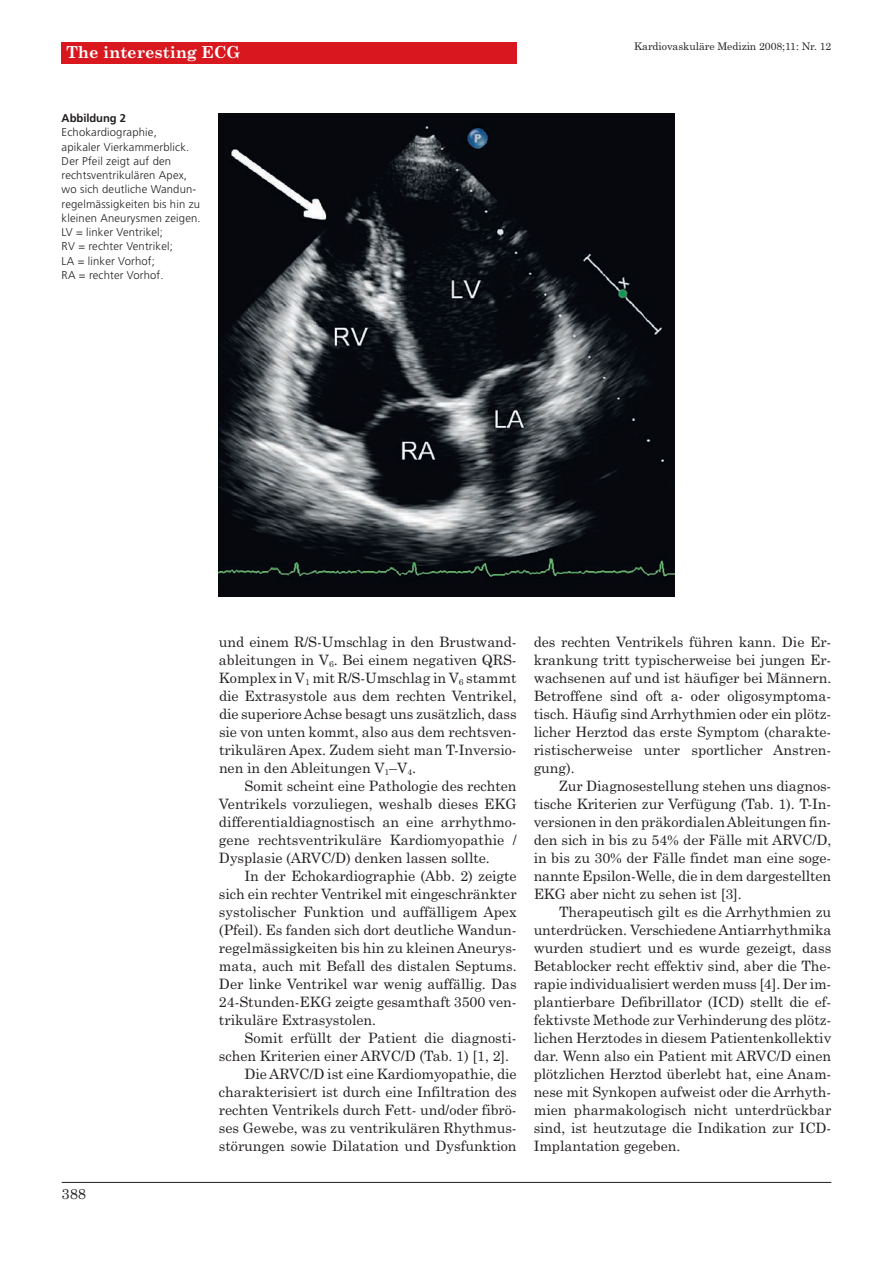
<style>
.page{position:relative;width:893px;height:1263px;background:#fff}
.page>*{position:absolute;margin:0;border:0;box-sizing:border-box;transform-origin:0 0}
.t1{font:700 16.5px "Century Schoolbook";letter-spacing:-.005em;color:#fff}
.t2{font:14.7px "Century Schoolbook";color:#231f20}
.t3{font:14.25px/18px "Century Schoolbook";letter-spacing:-.005em;color:#231f20;text-align:justify}
.t4{font:300 11.25px/14.2px "Frutiger LT Std";letter-spacing:.015em;color:#231f20}
.t5{font:700 11.25px "Frutiger LT Std";letter-spacing:-.005em;color:#231f20}
.t6{font:10.5px "Century Schoolbook";letter-spacing:-.005em;color:#231f20}
</style>
<div class="page">
<div style="left:62px;top:43px;width:455px;height:21px;background:#d8171f"></div>
<hr style="left:62px;top:1182px;width:769px;height:1px;background:#231f20">
<img style="left:219px;top:114px;width:455px;height:482px">
<p class="t1" style="left:66px;top:46px;width:176px">The interesting ECG</p>
<p class="t5" style="left:62px;top:114px;width:66px">Abbildung 2</p>
<p class="t4" style="left:62px;top:126px;width:141px">Echokardiographie,<br>apikaler Vierkammerblick.<br>Der Pfeil zeigt auf den rechtsventrikulären Apex, wo sich deutliche Wandun&shy;regelmässigkeiten bis hin zu kleinen Aneurysmen zeigen.<br>LV = linker Ventrikel;<br>RV = rechter Ventrikel;<br>LA = linker Vorhof;<br>RA = rechter Vorhof.</p>
<p class="t6" style="left:634px;top:43px;width:199px">Kardiovaskuläre Medizin 2008;11: Nr. 12</p>
<p class="t2" style="left:62px;top:1188px;width:26px">388</p>
<p class="t3" style="left:219px;top:635px;width:299px">und einem R/S-Umschlag in den Brustwand&shy;ableitungen in V<sub>6</sub>. Bei einem negativen QRS-Komplex in V<sub>1</sub> mit R/S-Umschlag in V<sub>6</sub> stammt die Extrasystole aus dem rechten Ventrikel, die superiore Achse besagt uns zusätzlich, dass sie von unten kommt, also aus dem rechtsven&shy;trikulären Apex. Zudem sieht man T-Inversio&shy;nen in den Ableitungen V<sub>1</sub>–V<sub>4</sub>.</p>
<p class="t3" style="left:219px;top:779px;width:299px;text-indent:26px">Somit scheint eine Pathologie des rechten Ventrikels vorzuliegen, weshalb dieses EKG differentialdiagnostisch an eine arrhythmo&shy;gene rechtsventrikuläre Kardiomyopathie / Dysplasie (ARVC/D) denken lassen sollte.</p>
<p class="t3" style="left:219px;top:869px;width:299px;text-indent:26px">In der Echokardiographie (Abb. 2) zeigte sich ein rechter Ventrikel mit eingeschränkter systolischer Funktion und auffälligem Apex (Pfeil). Es fanden sich dort deutliche Wandun&shy;regelmässigkeiten bis hin zu kleinen Aneurys&shy;mata, auch mit Befall des distalen Septums.<br>Der linke Ventrikel war wenig auffällig. Das 24-Stunden-EKG zeigte gesamthaft 3500 ven&shy;trikuläre Extrasystolen.</p>
<p class="t3" style="left:244px;top:1031px;width:274px">Somit erfüllt der Patient die diagnosti-</p>
<p class="t3" style="left:219px;top:1049px;width:292px">schen Kriterien einer ARVC/D (Tab. 1) [1, 2].</p>
<p class="t3" style="left:244px;top:1067px;width:274px">Die ARVC/D ist eine Kardiomyopathie, die</p>
<p class="t3" style="left:219px;top:1085px;width:299px">charakterisiert ist durch eine Infiltration des</p>
<p class="t3" style="left:219px;top:1103px;width:299px">rechten Ventrikels durch Fett- und/oder fibrö-</p>
<p class="t3" style="left:219px;top:1121px;width:299px">ses Gewebe, was zu ventrikulären Rhythmus-</p>
<p class="t3" style="left:219px;top:1138px;width:299px">störungen sowie Dilatation und Dysfunktion</p>
<p class="t3" style="left:534px;top:635px;width:299px">des rechten Ventrikels führen kann. Die Er&shy;krankung tritt typischerweise bei jungen Er&shy;wachsenen auf und ist häufiger bei Männern.<br>Betroffene sind oft a- oder oligosymptoma&shy;tisch. Häufig sind Arrhythmien oder ein plötz&shy;licher Herztod das erste Symptom (charakte&shy;ristischerweise unter sportlicher Anstren&shy;gung).</p>
<p class="t3" style="left:534px;top:778px;width:299px;text-indent:26px">Zur Diagnosestellung stehen uns diagnos&shy;tische Kriterien zur Verfügung (Tab. 1). T-In&shy;versionen in den präkordialen Ableitungen fin&shy;den sich in bis zu 54% der Fälle mit ARVC/D, in bis zu 30% der Fälle findet man eine soge&shy;nannte Epsilon-Welle, die in dem dargestellten EKG aber nicht zu sehen ist [3].</p>
<p class="t3" style="left:534px;top:904px;width:299px;text-indent:26px">Therapeutisch gilt es die Arrhythmien zu unterdrücken. Verschiedene Antiarrhythmika wurden studiert und es wurde gezeigt, dass Betablocker recht effektiv sind, aber die The&shy;rapie individualisiert werden muss [4]. Der im&shy;plantierbare Defibrillator (ICD) stellt die ef&shy;fektivste Methode zur Verhinderung des plötz&shy;lichen Herztodes in diesem Patientenkollektiv dar. Wenn also ein Patient mit ARVC/D einen plötzlichen Herztod überlebt hat, eine Anam&shy;nese mit Synkopen aufweist oder die Arrhyth&shy;mien pharmakologisch nicht unterdrückbar sind, ist heutzutage die Indikation zur ICD-Implantation gegeben.</p>
</div>
